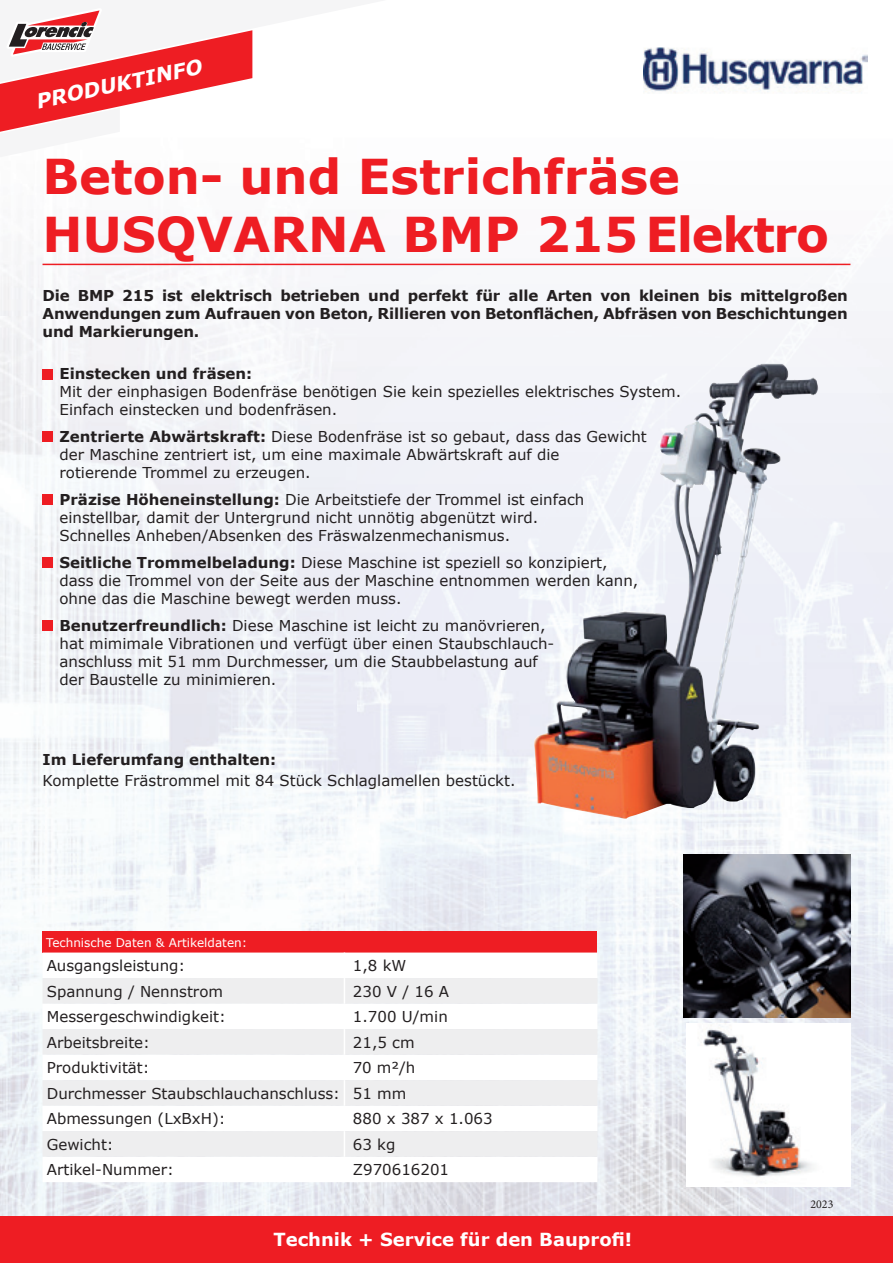
<style>
.page{position:relative;width:893px;height:1263px;background:#fff}
.page>*{position:absolute;margin:0;border:0;box-sizing:border-box;transform-origin:0 0}
.t1{font:700 48px/57.6px "Verdana";color:#ee1d23}
.t2{font:italic 700 20.25px "Verdana";color:#fff}
.t3{font:700 18px "Verdana";color:#fff}
.t4{font:15px/18px "Verdana";color:#231f20}
.t5{font:700 15px/18px "Verdana";letter-spacing:-.01em;color:#231f20;text-align:justify}
.t6{font:12px "Verdana";color:#fff}
.t7{font:12px "Minion Pro";color:#231f20}
.s1{font-weight:700}
</style>
<div class="page">
<img style="left:0;top:51px;width:714px;height:1165px">
<img style="left:714px;top:54px;width:179px;height:1003px">
<img style="left:714px;top:1187px;width:135px;height:29px">
<div style="left:0;top:1216px;width:893px;height:47px;background:#ee1d23"></div>
<svg style="left:0;top:10px;width:387px;height:147px"></svg>
<hr style="left:43px;top:264px;width:807px;height:1px;background:#ee1d23">
<div style="left:43px;top:931px;width:554px;height:21px;background:#ee1d23"></div>
<svg style="left:43px;top:952px;width:554px;height:230px"></svg>
<svg style="left:43px;top:978px;width:554px;height:179px;fill:#eeeeef"></svg>
<svg style="left:344px;top:952px;width:1px;height:230px"></svg>
<img style="left:644px;top:47px;width:223px;height:53px">
<div style="left:43px;top:369px;width:10px;height:10px;background:#ee1d23"></div>
<div style="left:43px;top:432px;width:10px;height:10px;background:#ee1d23"></div>
<div style="left:43px;top:494px;width:10px;height:11px;background:#ee1d23"></div>
<div style="left:43px;top:557px;width:10px;height:11px;background:#ee1d23"></div>
<img style="left:533px;top:363px;width:229px;height:456px">
<img style="left:683px;top:855px;width:167px;height:162px">
<img style="left:686px;top:1024px;width:164px;height:162px">
<div style="left:43px;top:620px;width:10px;height:10px;background:#ee1d23"></div>
<h2 class="t2" style="left:33px;top:87px;width:171px;rotate:-12deg">PRODUKTINFO</h2>
<h1 class="t1" style="left:43px;top:147px;width:788px">Beton- und Estrichfräse<br>HUSQVARNA BMP 215 Elektro</h1>
<p class="t5" style="left:43px;top:286px;width:807px">Die BMP 215 ist elektrisch betrieben und perfekt für alle Arten von kleinen bis mittelgroßen Anwendungen zum Aufrauen von Beton, Rillieren von Betonflächen, Abfräsen von Beschichtungen und Markierungen.</p>
<p class="t5" style="left:60px;top:364px;width:194px">Einstecken und fräsen:</p>
<p class="t4" style="left:60px;top:382px;width:623px">Mit der einphasigen Bodenfräse benötigen Sie kein spezielles elektrisches System.<br>Einfach einstecken und bodenfräsen.</p>
<p class="t4" style="left:60px;top:427px;width:589px"><span class="s1">Zentrierte Abwärtskraft:</span> Diese Bodenfräse ist so gebaut, dass das Gewicht der Maschine zentriert ist, um eine maximale Abwärtskraft auf die<br>rotierende Trommel zu erzeugen.</p>
<p class="t4" style="left:60px;top:490px;width:526px"><span class="s1">Präzise Höheneinstellung:</span> Die Arbeitstiefe der Trommel ist einfach einstellbar, damit der Untergrund nicht unnötig abgenützt wird.<br>Schnelles Anheben/Absenken des Fräswalzenmechanismus.</p>
<p class="t4" style="left:60px;top:553px;width:580px"><span class="s1">Seitliche Trommelbeladung:</span> Diese Maschine ist speziell so konzipiert, dass die Trommel von der Seite aus der Maschine entnommen werden kann, ohne das die Maschine bewegt werden muss.</p>
<p class="t4" style="left:60px;top:616px;width:496px"><span class="s1">Benutzerfreundlich:</span> Diese Maschine ist leicht zu manövrieren, hat mimimale Vibrationen und verfügt über einen Staubschlauch&shy;anschluss mit 51 mm Durchmesser, um die Staubbelastung auf der Baustelle zu minimieren.</p>
<p class="t5" style="left:43px;top:750px;width:235px">Im Lieferumfang enthalten:</p>
<p class="t4" style="left:43px;top:772px;width:474px">Komplette Frästrommel mit 84 Stück Schlaglamellen bestückt.</p>
<p class="t6" style="left:46px;top:934px;width:202px">Technische Daten &amp; Artikeldaten:</p>
<p class="t4" style="left:47px;top:956px;width:140px">Ausgangsleistung:</p>
<p class="t4" style="left:353px;top:956px;width:55px">1,8 kW</p>
<p class="t4" style="left:47px;top:982px;width:178px">Spannung / Nennstrom</p>
<p class="t4" style="left:353px;top:982px;width:98px">230 V / 16 A</p>
<p class="t4" style="left:47px;top:1007px;width:181px">Messergeschwindigkeit:</p>
<p class="t4" style="left:353px;top:1007px;width:96px">1.700 U/min</p>
<p class="t4" style="left:47px;top:1033px;width:105px">Arbeitsbreite:</p>
<p class="t4" style="left:353px;top:1033px;width:63px">21,5 cm</p>
<p class="t4" style="left:47px;top:1058px;width:104px">Produktivität:</p>
<p class="t4" style="left:47px;top:1055px;width:370px;line-height:25.5px;text-indent:306px">70 m²/h<br>Durchmesser Staubschlauchanschluss: 51 mm<br>Abmessungen (LxBxH):</p>
<p class="t4" style="left:353px;top:1109px;width:141px">880 x 387 x 1.063</p>
<p class="t4" style="left:47px;top:1135px;width:68px">Gewicht:</p>
<p class="t4" style="left:353px;top:1135px;width:44px">63 kg</p>
<p class="t4" style="left:47px;top:1160px;width:129px">Artikel-Nummer:</p>
<p class="t4" style="left:353px;top:1160px;width:98px">Z970616201</p>
<p class="t3" style="left:273px;top:1227px;width:360px">Technik + Service für den Bauprofi!</p>
<p class="t7" style="left:810px;top:1196px;width:25px">2023</p>
</div>
